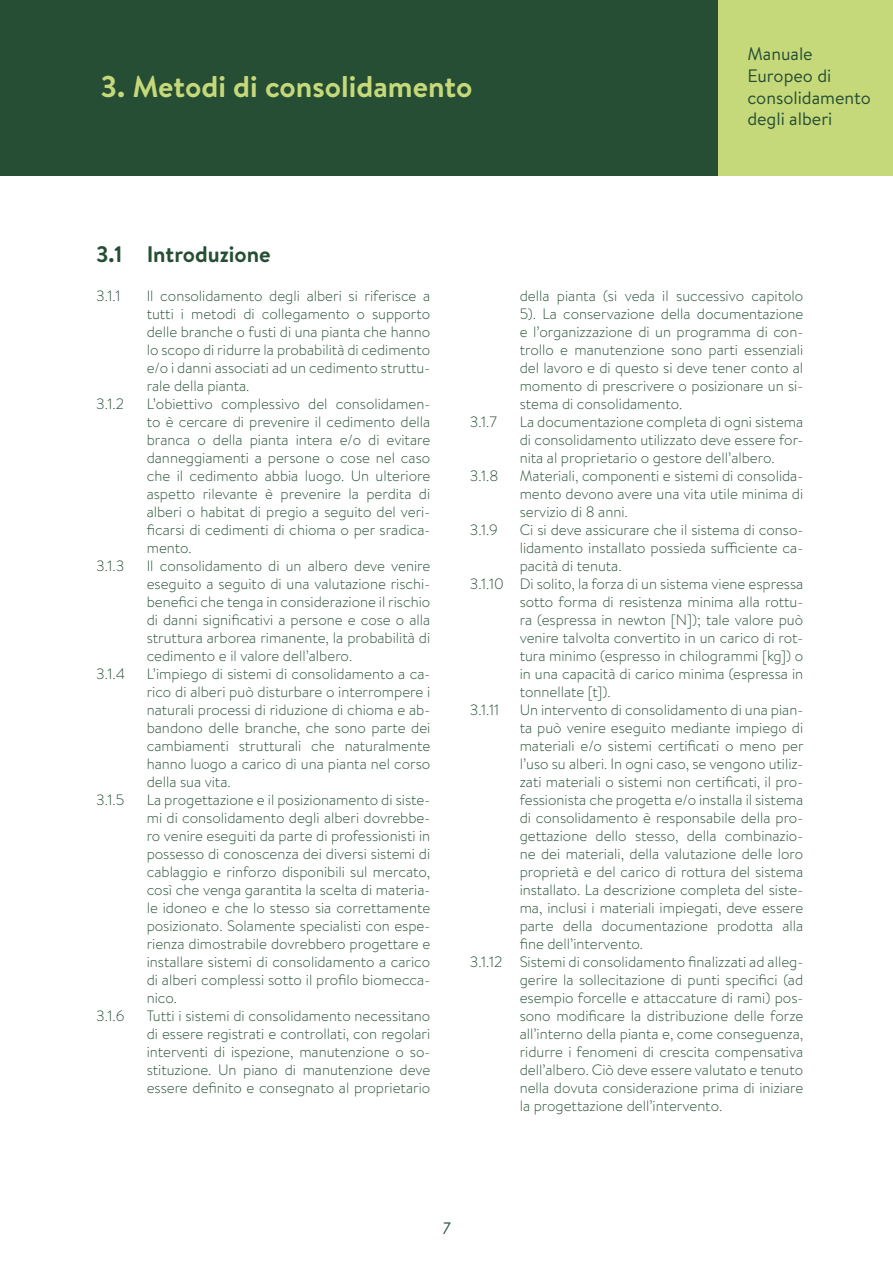
<style>
.page{position:relative;width:893px;height:1263px;background:#fff}
.page>*{position:absolute;margin:0;border:0;box-sizing:border-box;transform-origin:0 0}
.t1{font:700 30px "Brandon Text";color:#c5d87a}
.t2{font:700 22.5px "Brandon Text";color:#264e34}
.t3{font:18px/21.6px "Brandon Text";color:#264e34}
.t4{font:italic 16.5px "Brandon Text";color:#264e34}
.t5{font:300 15px/18px "Brandon Text";color:#264e34}
</style>
<div class="page">
<div style="left:0;top:0;width:893px;height:175px;background:#264e34"></div>
<div style="left:719px;top:0;width:174px;height:175px;background:#c5d87a"></div>
<h1 class="t1" style="left:100px;top:66px;width:374px">3. Metodi di consolidamento</h1>
<p class="t3" style="left:747px;top:43px;width:125px">Manuale<br>Europeo di consolidamento degli alberi</p>
<h2 class="t2" style="left:96px;top:239px;width:28px">3.1</h2>
<p class="t5" style="left:96px;top:287px;width:26px">3.1.1</p>
<p class="t5" style="left:96px;top:395px;width:29px">3.1.2</p>
<p class="t5" style="left:96px;top:557px;width:30px">3.1.3</p>
<p class="t5" style="left:96px;top:665px;width:30px">3.1.4</p>
<p class="t5" style="left:96px;top:791px;width:30px">3.1.5</p>
<p class="t5" style="left:96px;top:1007px;width:30px">3.1.6</p>
<h2 class="t2" style="left:147px;top:239px;width:126px">Introduzione</h2>
<p class="t5" style="left:147px;top:287px;width:285px">Il consolidamento degli alberi si riferisce a tutti i metodi di collegamento o supporto delle branche o fusti di una pianta che hanno lo scopo di ridurre la probabilità di cedimento e/o i danni associati ad un cedimento struttu&shy;rale della pianta.<br>L’obiettivo complessivo del consolidamen&shy;to è cercare di prevenire il cedimento della branca o della pianta intera e/o di evitare danneggiamenti a persone o cose nel caso che il cedimento abbia luogo. Un ulteriore aspetto rilevante è prevenire la perdita di alberi o habitat di pregio a seguito del veri&shy;ficarsi di cedimenti di chioma o per sradica&shy;mento.<br>Il consolidamento di un albero deve venire eseguito a seguito di una valutazione rischi&shy;benefici che tenga in considerazione il rischio di danni significativi a persone e cose o alla struttura arborea rimanente, la probabilità di cedimento e il valore dell’albero.<br>L’impiego di sistemi di consolidamento a ca&shy;rico di alberi può disturbare o interrompere i naturali processi di riduzione di chioma e ab&shy;bandono delle branche, che sono parte dei cambiamenti strutturali che naturalmente hanno luogo a carico di una pianta nel corso della sua vita.<br>La progettazione e il posizionamento di siste&shy;mi di consolidamento degli alberi dovrebbe&shy;ro venire eseguiti da parte di professionisti in possesso di conoscenza dei diversi sistemi di cablaggio e rinforzo disponibili sul mercato, così che venga garantita la scelta di materia&shy;le idoneo e che lo stesso sia correttamente posizionato. Solamente specialisti con espe&shy;rienza dimostrabile dovrebbero progettare e installare sistemi di consolidamento a carico di alberi complessi sotto il profilo biomecca&shy;nico.<br>Tutti i sistemi di consolidamento necessitano di essere registrati e controllati, con regolari interventi di ispezione, manutenzione o so&shy;stituzione. Un piano di manutenzione deve essere definito e consegnato al proprietario</p>
<p class="t5" style="left:520px;top:287px;width:285px">della pianta (si veda il successivo capitolo 5). La conservazione della documentazione e l’organizzazione di un programma di con&shy;trollo e manutenzione sono parti essenziali del lavoro e di questo si deve tener conto al momento di prescrivere o posizionare un si&shy;stema di consolidamento.<br>La documentazione completa di ogni sistema di consolidamento utilizzato deve essere for&shy;nita al proprietario o gestore dell’albero.<br>Materiali, componenti e sistemi di consolida&shy;mento devono avere una vita utile minima di servizio di 8 anni.<br>Ci si deve assicurare che il sistema di conso&shy;lidamento installato possieda sufficiente ca&shy;pacità di tenuta.<br>Di solito, la forza di un sistema viene espressa sotto forma di resistenza minima alla rottu&shy;ra (espressa in newton [N]); tale valore può venire talvolta convertito in un carico di rot&shy;tura minimo (espresso in chilogrammi [kg]) o in una capacità di carico minima (espressa in tonnellate [t]).<br>Un intervento di consolidamento di una pian&shy;ta può venire eseguito mediante impiego di materiali e/o sistemi certificati o meno per l’uso su alberi. In ogni caso, se vengono utiliz&shy;zati materiali o sistemi non certificati, il pro&shy;fessionista che progetta e/o installa il sistema di consolidamento è responsabile della pro&shy;gettazione dello stesso, della combinazio&shy;ne dei materiali, della valutazione delle loro proprietà e del carico di rottura del sistema installato. La descrizione completa del siste&shy;ma, inclusi i materiali impiegati, deve essere parte della documentazione prodotta alla fine dell’intervento.<br>Sistemi di consolidamento finalizzati ad alleg&shy;gerire la sollecitazione di punti specifici (ad esempio forcelle e attaccature di rami) pos&shy;sono modificare la distribuzione delle forze all’interno della pianta e, come conseguenza, ridurre i fenomeni di crescita compensativa dell’albero. Ciò deve essere valutato e tenuto nella dovuta considerazione prima di iniziare la progettazione dell’intervento.</p>
<p class="t5" style="left:470px;top:413px;width:28px">3.1.7</p>
<p class="t5" style="left:470px;top:467px;width:30px">3.1.8</p>
<p class="t5" style="left:470px;top:521px;width:30px">3.1.9</p>
<p class="t5" style="left:470px;top:575px;width:36px">3.1.10</p>
<p class="t5" style="left:470px;top:701px;width:31px">3.1.11</p>
<p class="t5" style="left:470px;top:953px;width:34px">3.1.12</p>
<p class="t4" style="left:443px;top:1217px;width:9px">7</p>
</div>
